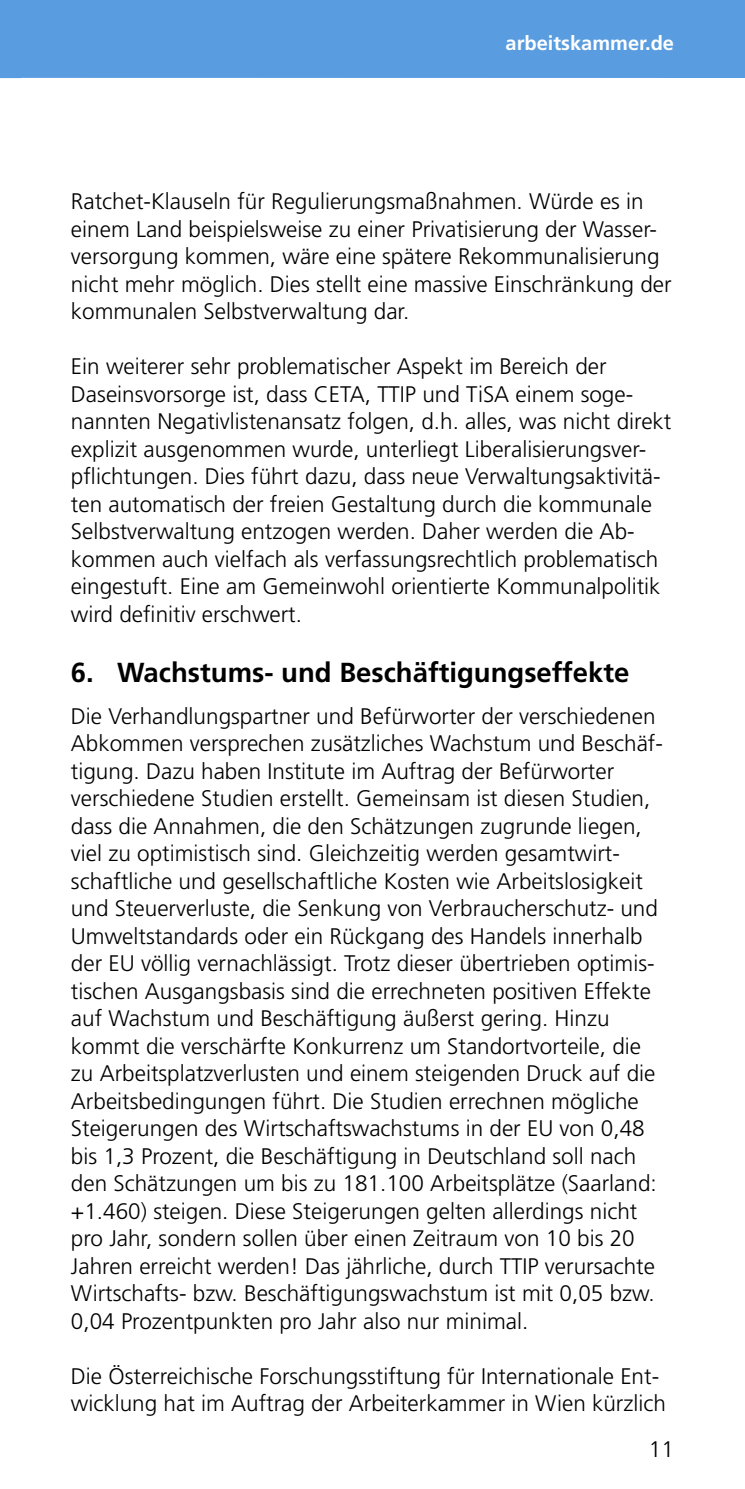
<style>
.page{position:relative;width:745px;height:1489px;background:#fff}
.page>*{position:absolute;margin:0;border:0;box-sizing:border-box;transform-origin:0 0}
.t1{font:700 27.5px "Frutiger";color:#000}
.t2{font:300 22.5px/27.5px "Frutiger";color:#000}
.t3{font:700 20px "Frutiger";color:#fff}
</style>
<div class="page">
<div style="left:0;top:0;width:744px;height:78px;background:#599de0"></div>
<svg style="left:0;top:78px;width:21px;height:1px"></svg>
<p class="t3" style="left:505px;top:32px;width:170px">arbeitskammer.de</p>
<p class="t2" style="left:71px;top:187px;width:602px">Ratchet-Klauseln für Regulierungsmaßnahmen. Würde es in einem Land beispielsweise zu einer Privatisierung der Wasser&shy;versorgung kommen, wäre eine spätere Rekommunalisierung nicht mehr möglich. Dies stellt eine massive Einschränkung der kommunalen Selbstverwaltung dar.</p>
<p class="t2" style="left:71px;top:352px;width:601px">Ein weiterer sehr problematischer Aspekt im Bereich der Daseinsvorsorge ist, dass CETA, TTIP und TiSA einem soge&shy;nannten Negativlistenansatz folgen, d.h. alles, was nicht direkt explizit ausgenommen wurde, unterliegt Liberalisierungsver&shy;pflichtungen. Dies führt dazu, dass neue Verwaltungsaktivitä&shy;ten automatisch der freien Gestaltung durch die kommunale Selbstverwaltung entzogen werden. Daher werden die Ab&shy;kommen auch vielfach als verfassungsrechtlich problematisch eingestuft. Eine am Gemeinwohl orientierte Kommunalpolitik wird definitiv erschwert.</p>
<p class="t1" style="left:71px;top:656px;width:559px">6. Wachstums- und Beschäftigungseffekte</p>
<p class="t2" style="left:71px;top:702px;width:593px">Die Verhandlungspartner und Befürworter der verschiedenen Abkommen versprechen zusätzliches Wachstum und Beschäf&shy;tigung. Dazu haben Institute im Auftrag der Befürworter verschiedene Studien erstellt. Gemeinsam ist diesen Studien, dass die Annahmen, die den Schätzungen zugrunde liegen, viel zu optimistisch sind. Gleichzeitig werden gesamtwirt&shy;schaftliche und gesellschaftliche Kosten wie Arbeitslosigkeit und Steuerverluste, die Senkung von Verbraucherschutz- und Umweltstandards oder ein Rückgang des Handels innerhalb der EU völlig vernachlässigt. Trotz dieser übertrieben optimis&shy;tischen Ausgangsbasis sind die errechneten positiven Effekte auf Wachstum und Beschäftigung äußerst gering. Hinzu kommt die verschärfte Konkurrenz um Standortvorteile, die zu Arbeitsplatzverlusten und einem steigenden Druck auf die Arbeitsbedingungen führt. Die Studien errechnen mögliche Steigerungen des Wirtschaftswachstums in der EU von 0,48 bis 1,3 Prozent, die Beschäftigung in Deutschland soll nach den Schätzungen um bis zu 181.100 Arbeitsplätze (Saarland: +1.460) steigen. Diese Steigerungen gelten allerdings nicht pro Jahr, sondern sollen über einen Zeitraum von 10 bis 20<br>Jahren erreicht werden! Das jährliche, durch TTIP verursachte Wirtschafts- bzw. Beschäftigungswachstum ist mit 0,05 bzw.<br>0,04 Prozentpunkten pro Jahr also nur minimal.</p>
<p class="t2" style="left:71px;top:1361px;width:596px">Die Österreichische Forschungsstiftung für Internationale Ent&shy;wicklung hat im Auftrag der Arbeiterkammer in Wien kürzlich</p>
<p class="t2" style="left:648px;top:1435px;width:27px">11</p>
</div>
